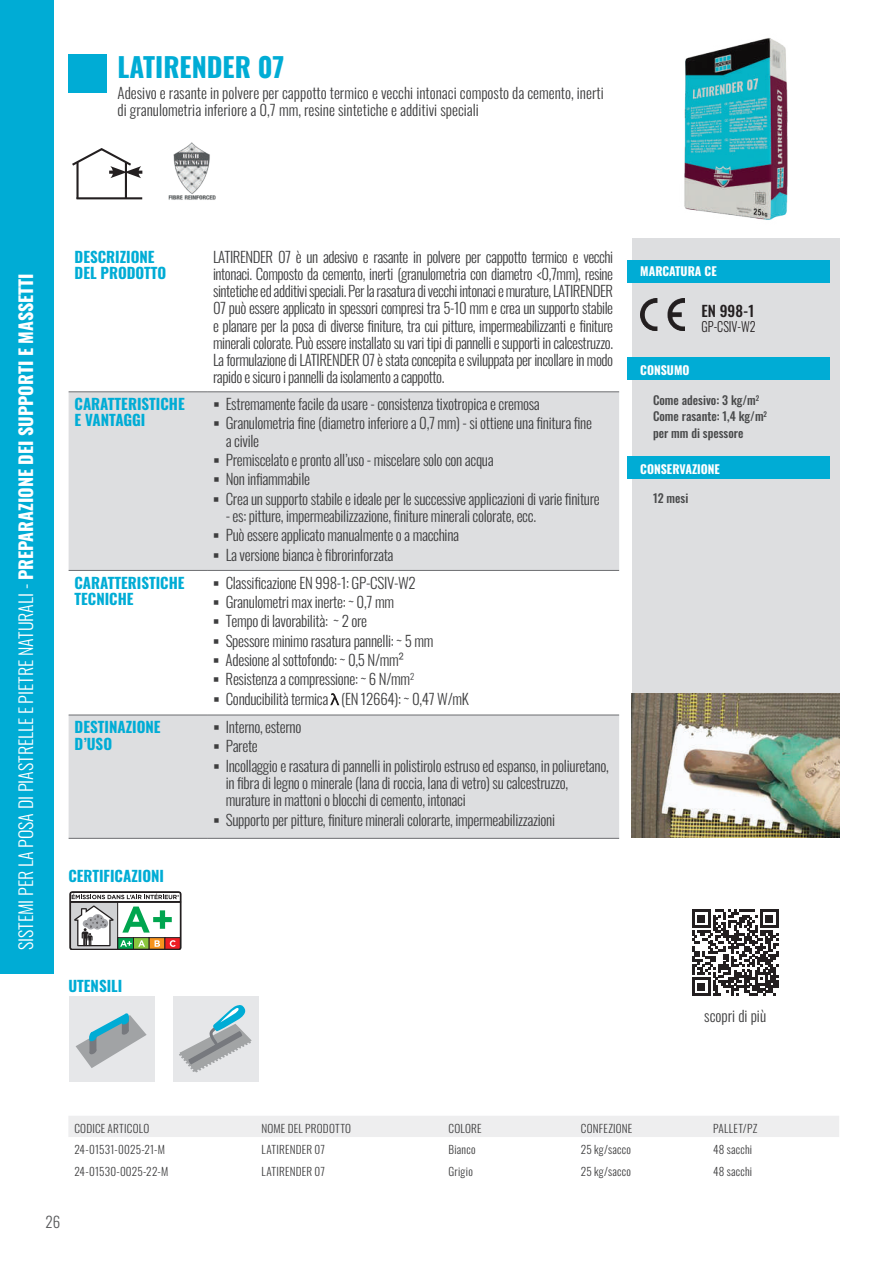
<style>
.page{position:relative;width:893px;height:1263px;background:#fff}
.page>*{position:absolute;margin:0;border:0;box-sizing:border-box;transform-origin:0 0}
.t1{font:700 27px "Oswald";color:#00acd5}
.t2{font:300 18px "Oswald";color:#fff}
.t3{font:300 15.15px "Oswald";color:#57585a}
.t4{font:300 15px/19.4px "Oswald";letter-spacing:-.02em;color:#3e3e3f}
.t5{font:300 15px/17.2px "Oswald";color:#3e3e3f}
.t6{font:700 15px/16.5px "Oswald";color:#00acd5}
.t7{font:500 15px "Oswald";color:#231f20}
.t8{font:300 13.5px "Oswald";color:#231f20;scale:.9 1}
.t9{font:500 12px/16.6px "Oswald";color:#494a4b}
.t10{font:700 12px "Oswald";color:#fff}
.t11{font:300 11.25px "Oswald";letter-spacing:.02em;color:#3e3e3f}
.s1{font-weight:700}
</style>
<div class="page">
<div style="left:68px;top:54px;width:38px;height:38px;background:#00acd5"></div>
<div style="left:0;top:0;width:54px;height:974px;background:#00acd5"></div>
<div style="left:69px;top:393px;width:550px;height:445px;background:#dddee0"></div>
<svg style="left:69px;top:571px;width:550px;height:144px"></svg>
<hr style="left:69px;top:392px;width:138px;height:1px;background:#6c6d70">
<hr style="left:207px;top:392px;width:412px;height:1px;background:#6c6d70">
<hr style="left:69px;top:570px;width:138px;height:1px;background:#6c6d70">
<hr style="left:207px;top:570px;width:412px;height:1px;background:#6c6d70">
<hr style="left:69px;top:715px;width:138px;height:1px;background:#6c6d70">
<hr style="left:207px;top:715px;width:412px;height:1px;background:#6c6d70">
<hr style="left:69px;top:838px;width:138px;height:1px;background:#6c6d70">
<hr style="left:207px;top:838px;width:412px;height:1px;background:#6c6d70">
<svg style="left:331px;top:693px;width:8px;height:12px"></svg>
<div style="left:632px;top:239px;width:207px;height:488px;background:#dddee0"></div>
<div style="left:627px;top:357px;width:203px;height:23px;background:#00acd5"></div>
<div style="left:627px;top:260px;width:203px;height:23px;background:#00acd5"></div>
<div style="left:627px;top:456px;width:203px;height:23px;background:#00acd5"></div>
<img style="left:640px;top:299px;width:45px;height:32px">
<svg style="left:70px;top:892px;width:111px;height:58px"></svg>
<div style="left:69px;top:997px;width:85px;height:85px;background:#e6e7e9"></div>
<svg style="left:76px;top:1013px;width:71px;height:55px"></svg>
<img style="left:632px;top:693px;width:207px;height:145px">
<img style="left:168px;top:142px;width:48px;height:58px">
<hr style="left:77px;top:197px;width:65px;height:2px;background:#231f20">
<hr style="left:76px;top:162px;width:3px;height:37px;background:#231f20">
<hr style="left:125px;top:162px;width:2px;height:37px;background:#231f20">
<svg style="left:72px;top:148px;width:70px;height:30px"></svg>
<div style="left:68px;top:1116px;width:771px;height:21px;background:#eeeeef"></div>
<img style="left:632px;top:38px;width:208px;height:205px">
<div style="left:173px;top:997px;width:86px;height:85px;background:#e6e7e9"></div>
<svg style="left:179px;top:1005px;width:73px;height:68px"></svg>
<svg style="left:692px;top:909px;width:86px;height:87px"></svg>
<svg style="left:214px;top:402px;width:5px;height:5px"></svg>
<svg style="left:214px;top:422px;width:5px;height:4px"></svg>
<svg style="left:214px;top:458px;width:5px;height:5px"></svg>
<svg style="left:214px;top:478px;width:5px;height:4px"></svg>
<svg style="left:214px;top:497px;width:5px;height:4px"></svg>
<svg style="left:214px;top:534px;width:5px;height:4px"></svg>
<svg style="left:214px;top:553px;width:5px;height:4px"></svg>
<svg style="left:214px;top:581px;width:5px;height:4px"></svg>
<svg style="left:214px;top:600px;width:5px;height:5px"></svg>
<svg style="left:214px;top:620px;width:5px;height:4px"></svg>
<svg style="left:214px;top:639px;width:5px;height:4px"></svg>
<svg style="left:214px;top:658px;width:4px;height:5px"></svg>
<svg style="left:214px;top:678px;width:4px;height:4px"></svg>
<svg style="left:214px;top:697px;width:5px;height:4px"></svg>
<svg style="left:214px;top:725px;width:5px;height:5px"></svg>
<svg style="left:214px;top:745px;width:5px;height:4px"></svg>
<svg style="left:214px;top:764px;width:5px;height:5px"></svg>
<svg style="left:214px;top:818px;width:5px;height:4px"></svg>
<h1 class="t1" style="left:118px;top:42px;width:168px">LATIRENDER 07</h1>
<p class="t5" style="left:118px;top:83px;width:488px">Adesivo e rasante in polvere per cappotto termico e vecchi intonaci composto da cemento, inerti di granulometria inferiore a 0,7 mm, resine sintetiche e additivi speciali</p>
<p class="t2" style="left:10px;top:950px;width:678px;rotate:-90deg">SISTEMI PER LA POSA DI PIASTRELLE E PIETRE NATURALI - <span class="s1">PREPARAZIONE DEI SUPPORTI E MASSETTI</span></p>
<p class="t6" style="left:75px;top:247px;width:93px">DESCRIZIONE<br>DEL PRODOTTO</p>
<p class="t4" style="left:213px;top:246px;width:402px;line-height:17.2px;text-align:justify">LATIRENDER 07 è un adesivo e rasante in polvere per cappotto termico e vecchi intonaci. Composto da cemento, inerti (granulometria con diametro &lt;0,7mm), resine sintetiche ed additivi speciali. Per la rasatura di vecchi intonaci e murature, LATIRENDER 07 può essere applicato in spessori compresi tra 5-10 mm e crea un supporto stabile e planare per la posa di diverse finiture, tra cui pitture, impermeabilizzanti e finiture minerali colorate. Può essere installato su vari tipi di pannelli e supporti in calcestruzzo.<br>La formulazione di LATIRENDER 07 è stata concepita e sviluppata per incollare in modo rapido e sicuro i pannelli da isolamento a cappotto.</p>
<p class="t6" style="left:75px;top:394px;width:112px">CARATTERISTICHE<br>E VANTAGGI</p>
<p class="t4" style="left:226px;top:393px;width:368px">Estremamente facile da usare - consistenza tixotropica e cremosa<br>Granulometria fine (diametro inferiore a 0,7 mm) - si ottiene una finitura fine</p>
<p class="t4" style="left:226px;top:429px;width:376px">a civile<br>Premiscelato e pronto all’uso - miscelare solo con acqua<br>Non infiammabile<br>Crea un supporto stabile e ideale per le successive applicazioni di varie finiture</p>
<p class="t4" style="left:226px;top:505px;width:312px">- es: pitture, impermeabilizzazione, finiture minerali colorate, ecc.<br>Può essere applicato manualmente o a macchina<br>La versione bianca è fibrorinforzata</p>
<p class="t6" style="left:75px;top:573px;width:112px">CARATTERISTICHE<br>TECNICHE</p>
<p class="t4" style="left:226px;top:571px;width:245px">Classificazione EN 998-1: GP-CSIV-W2<br>Granulometri max inerte: ~ 0,7 mm<br>Tempo di lavorabilità: ~ 2 ore<br>Spessore minimo rasatura pannelli: ~ 5 mm Adesione al sottofondo: ~ 0,5 N/mm²<br>Resistenza a compressione: ~ 6 N/mm<sup>2<br></sup>Conducibilità termica (EN 12664): ~ 0,47 W/mK</p>
<p class="t6" style="left:75px;top:717px;width:87px">DESTINAZIONE<br>D’USO</p>
<p class="t4" style="left:226px;top:716px;width:385px">Interno, esterno<br>Parete<br>Incollaggio e rasatura di pannelli in polistirolo estruso ed espanso, in poliuretano,</p>
<p class="t4" style="left:226px;top:773px;width:344px;line-height:17.2px">in fibra di legno o minerale (lana di roccia, lana di vetro) su calcestruzzo, murature in mattoni o blocchi di cemento, intonaci</p>
<p class="t4" style="left:226px;top:808px;width:331px">Supporto per pitture, finiture minerali colorarte, impermeabilizzazioni</p>
<p class="t6" style="left:68px;top:866px;width:97px">CERTIFICAZIONI</p>
<p class="t10" style="left:640px;top:261px;width:78px">MARCATURA CE</p>
<p class="t7" style="left:701px;top:298px;width:54px">EN 998-1</p>
<p class="t8" style="left:701px;top:315px;width:62px">GP-CSIV-W2</p>
<p class="t10" style="left:640px;top:359px;width:51px">CONSUMO</p>
<p class="t9" style="left:653px;top:390px;width:116px">Come adesivo: 3 kg/m<sup>2<br></sup>Come rasante: 1,4 kg/m<sup>2 </sup>per mm di spessore</p>
<p class="t10" style="left:640px;top:458px;width:81px">CONSERVAZIONE</p>
<p class="t9" style="left:653px;top:489px;width:37px">12 mesi</p>
<p class="t6" style="left:68px;top:976px;width:56px">UTENSILI</p>
<p class="t5" style="left:704px;top:1005px;width:63px">scopri di più</p>
<p class="t3" style="left:46px;top:1208px;width:16px">26</p>
<p class="t11" style="left:74px;top:1118px;width:77px">CODICE ARTICOLO</p>
<p class="t11" style="left:261px;top:1118px;width:91px">NOME DEL PRODOTTO</p>
<p class="t11" style="left:449px;top:1118px;width:35px">COLORE</p>
<p class="t11" style="left:581px;top:1118px;width:53px">CONFEZIONE</p>
<p class="t11" style="left:713px;top:1118px;width:46px">PALLET/PZ</p>
<p class="t11" style="left:74px;top:1140px;width:92px">24-01531-0025-21-M</p>
<p class="t11" style="left:261px;top:1140px;width:65px">LATIRENDER 07</p>
<p class="t11" style="left:449px;top:1140px;width:28px">Bianco</p>
<p class="t11" style="left:581px;top:1140px;width:52px">25 kg/sacco</p>
<p class="t11" style="left:713px;top:1140px;width:41px">48 sacchi</p>
<p class="t11" style="left:74px;top:1161px;width:95px">24-01530-0025-22-M</p>
<p class="t11" style="left:261px;top:1161px;width:65px">LATIRENDER 07</p>
<p class="t11" style="left:449px;top:1161px;width:26px">Grigio</p>
<p class="t11" style="left:581px;top:1161px;width:52px">25 kg/sacco</p>
<p class="t11" style="left:713px;top:1161px;width:41px">48 sacchi</p>
</div>
